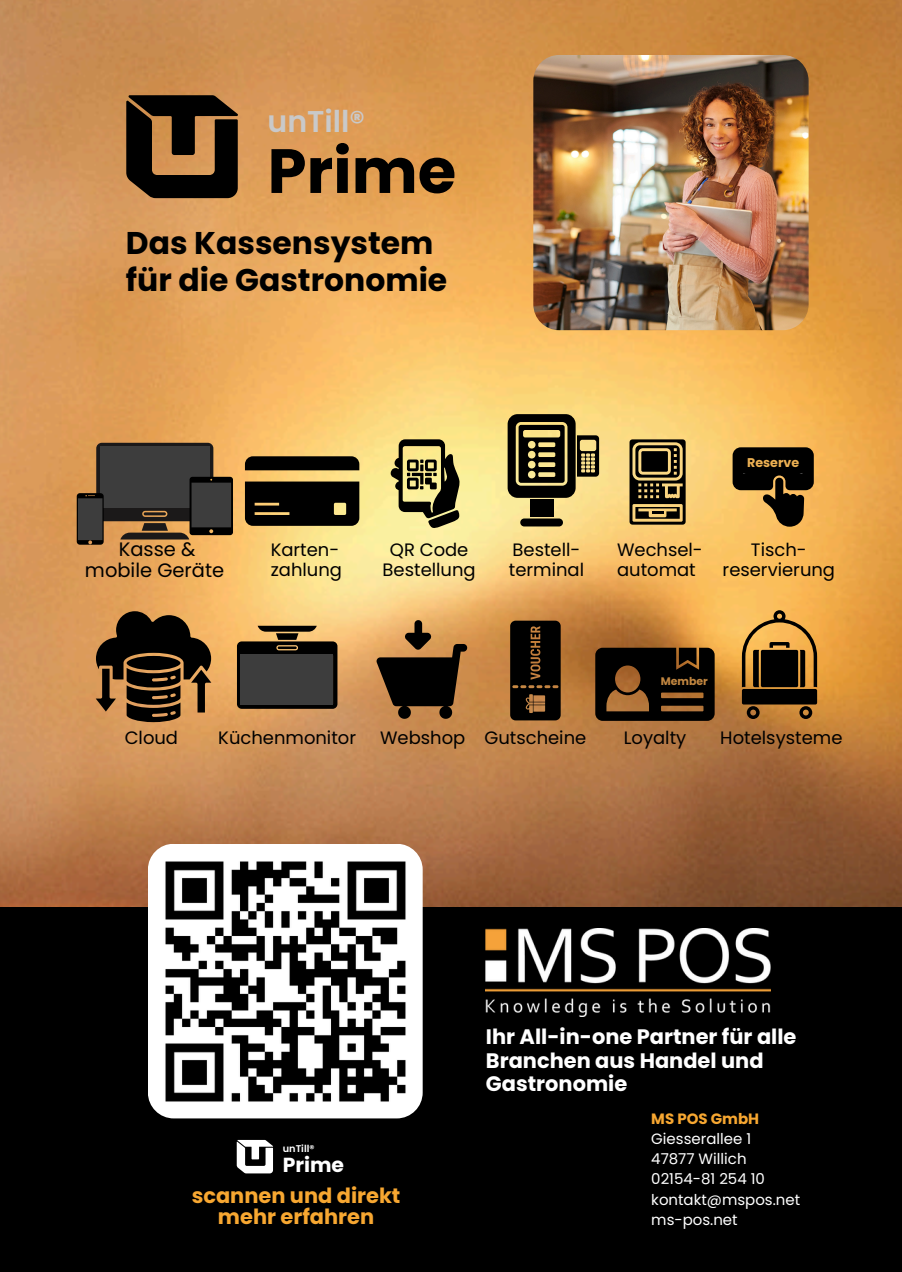
<style>
.page{position:relative;width:902px;height:1272px;background:#fff}
.page>*{position:absolute;margin:0;border:0;box-sizing:border-box;transform-origin:0 0}
.t1{font:700 62.4px "Poppins";color:#000}
.t2{font:700 31.35px/37px "Poppins";color:#000}
.t3{font:600 30px "Poppins";color:#c9c9c9}
.t4{font:700 20.85px/23.5px "Poppins";color:#fff}
.t5{font:700 20.85px/21.3px "Poppins";color:#f7a731;text-align:center}
.t6{font:700 20.25px "Poppins";color:#fff}
.t7{font:19.5px/21.3px "Poppins";color:#000;text-align:center}
.t8{font:18px/20.2px "Poppins";color:#000}
.t9{font:15px/20.2px "Poppins";color:#fff}
.t10{font:700 12.6px "Poppins";color:#edb153}
.t11{font:700 10.95px "Poppins";color:#c18640}
.t12{font:600 9.75px "Poppins";color:#fff}
.s1{font-weight:700;color:#f7a731}
</style>
<div class="page">
<img style="left:0;top:0;width:901px;height:907px">
<div style="left:0;top:907px;width:901px;height:364px;background:#000"></div>
<div style="left:530px;top:499px;width:23px;height:18px;background:#000"></div>
<div style="left:520px;top:518px;width:42px;height:8px;background:#000;border-radius:4px"></div>
<svg style="left:507px;top:414px;width:92px;height:84px;background:#5f5635"></svg>
<svg style="left:96px;top:611px;width:115px;height:111px;background:#5b4125"></svg>
<svg style="left:245px;top:456px;width:114px;height:70px;background:#352d1a"></svg>
<svg style="left:629px;top:439px;width:56px;height:85px;background:#584b2d"></svg>
<svg style="left:376px;top:620px;width:91px;height:98px;background:#70502e"></svg>
<svg style="left:510px;top:620px;width:50px;height:100px;background:#1b1209"></svg>
<div style="left:148px;top:843px;width:274px;height:275px;background:#fff;border-radius:26px"></div>
<img style="left:165px;top:861px;width:241px;height:241px">
<img style="left:533px;top:55px;width:275px;height:275px;border-radius:26px">
<svg style="left:746px;top:706px;width:13px;height:13px"></svg>
<svg style="left:799px;top:706px;width:12px;height:13px"></svg>
<div style="left:741px;top:689px;width:75px;height:15px;background:#000;border-radius:2px"></div>
<svg style="left:741px;top:610px;width:75px;height:77px;background:#8c672f"></svg>
<svg style="left:732px;top:447px;width:81px;height:79px;background:#6b532b"></svg>
<div style="left:736px;top:452px;width:72px;height:22px;background:#000;border-radius:11px"></div>
<img style="left:485px;top:928px;width:285px;height:88px">
<svg style="left:126px;top:95px;width:112px;height:103px;background:#422e1a"></svg>
<svg style="left:236px;top:1139px;width:37px;height:34px"></svg>
<svg style="left:237px;top:625px;width:100px;height:83px;background:#584629"></svg>
<div style="left:240px;top:654px;width:93px;height:51px;background:#3d3d3d"></div>
<svg style="left:390px;top:439px;width:69px;height:89px;background:#867e50"></svg>
<svg style="left:595px;top:647px;width:119px;height:73px;background:#301f0e"></svg>
<div style="left:656px;top:672px;width:56px;height:20px;background:#000;border-radius:5px"></div>
<svg style="left:77px;top:443px;width:156px;height:101px;background:#5a4b3a"></svg>
<h3 class="t3" style="left:267px;top:100px;width:99px">unTill®</h3>
<h1 class="t1" style="left:267px;top:127px;width:190px">Prime</h1>
<h4 class="t2" style="left:126px;top:224px;width:323px">Das Kassensystem für die Gastronomie</h4>
<p class="t10" style="left:746px;top:453px;width:53px">Reserve</p>
<h4 class="t7" style="left:85px;top:538px;width:141px">Kasse &amp; mobile Geräte</h4>
<h4 class="t8" style="left:382px;top:539px;width:95px;text-align:center">QR Code<br>Bestellung</h4>
<p class="t8" style="left:722px;top:539px;width:114px;text-align:center">Tisch&shy;reservierung</p>
<h1 class="t8" style="left:271px;top:539px;width:73px">Karten&shy;zahlung</h1>
<p class="t8" style="left:616px;top:539px;width:87px">Wechsel&shy;automat</p>
<p class="t8" style="left:508px;top:539px;width:77px">Bestell&shy;terminal</p>
<p class="t11" style="left:660px;top:674px;width:49px">Member</p>
<h1 class="t8" style="left:125px;top:727px;width:55px">Cloud</h1>
<h4 class="t8" style="left:218px;top:727px;width:139px">Küchenmonitor</h4>
<p class="t8" style="left:623px;top:727px;width:64px">Loyalty</p>
<p class="t8" style="left:380px;top:727px;width:87px">Webshop</p>
<p class="t8" style="left:484px;top:727px;width:103px">Gutscheine</p>
<h3 class="t8" style="left:720px;top:727px;width:124px">Hotelsysteme</h3>
<p class="t12" style="left:282px;top:1141px;width:33px">unTill®</p>
<p class="t6" style="left:282px;top:1150px;width:63px">Prime</p>
<h4 class="t5" style="left:191px;top:1184px;width:210px">scannen und direkt mehr erfahren</h4>
<h4 class="t4" style="left:485px;top:1025px;width:312px">Ihr All-in-one Partner für alle<br>Branchen aus Handel und<br>Gastronomie</h4>
<p class="t9" style="left:651px;top:1108px;width:150px"><span class="s1">MS POS GmbH<br></span>Giesserallee 1<br>47877 Willich<br>02154-81 254 10 kontakt@mspos.net ms-pos.net</p>
</div>
